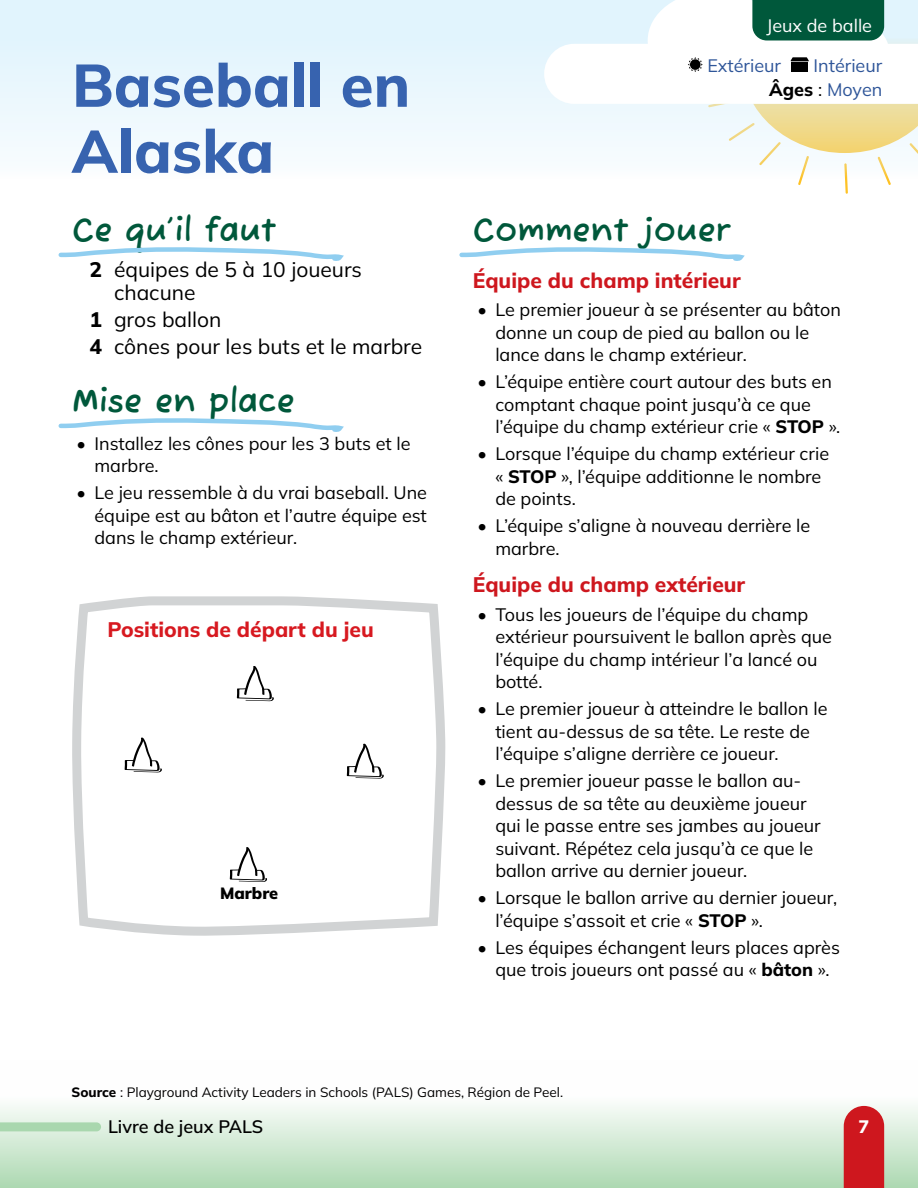
<style>
.page{position:relative;width:918px;height:1188px;background:#fff}
.page>*{position:absolute;margin:0;border:0;box-sizing:border-box;transform-origin:0 0}
.t1{font:800 60px "Mulish";color:#3763af}
.t2{font:700 33px "Fuzzy Bubbles";color:#00583b}
.p_Whats_needed_list{font:21px/22.5px "Mulish";color:#000}
.t3{font:800 21px "Mulish";color:#ce171e}
.t4{font:800 21px "Mulish";color:#d71920}
.t5{font:18px/22.5px "Mulish";color:#000}
.t6{font:18px "Mulish";color:#2f5699}
.t7{font:600 18px "Mulish";color:#000}
.t8{font:18px "Mulish";color:#fff}
.t9{font:800 18px "Mulish";color:#fff}
.t10{font:200 16.2px "Mulish";color:#000}
.p_Source_footnote{font:13.5px "Mulish";color:#000}
.s1{font-weight:800}
.s2{font-weight:800;color:#000}
.s3{color:#000}
</style>
<div class="page">
<div style="left:0;top:1061px;width:918px;height:127px;background:linear-gradient(to bottom,#fff,#b2dbb7)"></div>
<div style="left:844px;top:1106px;width:40px;height:82px;background:#ce171e"></div>
<svg style="left:0;top:1122px;width:101px;height:9px"></svg>
<div style="left:0;top:0;width:918px;height:179px;background:linear-gradient(to bottom,#ddf2fd,#f9fcfe)"></div>
<svg style="left:72px;top:596px;width:374px;height:340px"></svg>
<svg style="left:230px;top:847px;width:38px;height:35px"></svg>
<svg style="left:347px;top:744px;width:38px;height:35px"></svg>
<svg style="left:237px;top:666px;width:38px;height:35px"></svg>
<svg style="left:125px;top:738px;width:38px;height:35px"></svg>
<svg style="left:544px;top:0;width:374px;height:194px"></svg>
<svg style="left:58px;top:247px;width:286px;height:14px"></svg>
<svg style="left:58px;top:418px;width:286px;height:14px"></svg>
<svg style="left:459px;top:247px;width:286px;height:14px"></svg>
<h2 class="t1" style="left:72px;top:45px;width:340px">Baseball en</h2>
<h2 class="t1" style="left:72px;top:111px;width:204px">Alaska</h2>
<h3 class="t2" style="left:72px;top:202px;width:206px">Ce qu’il faut</h3>
<p class="p_Whats_needed_list" style="left:114px;top:258px;width:249px;text-indent:-25px"><span class="s1">2</span> équipes de 5 à 10 joueurs chacune</p>
<p class="p_Whats_needed_list" style="left:89px;top:307px;width:134px"><span class="s1">1</span> gros ballon</p>
<p class="p_Whats_needed_list" style="left:89px;top:334px;width:334px"><span class="s1">4</span> cônes pour les buts et le marbre</p>
<h3 class="t2" style="left:72px;top:373px;width:225px">Mise en place</h3>
<p class="t5" style="left:94px;top:432px;width:318px;text-indent:-18px">• Installez les cônes pour les 3 buts et le marbre.</p>
<p class="t5" style="left:94px;top:481px;width:334px;text-align:justify;text-indent:-18px">• Le jeu ressemble à du vrai baseball. Une équipe est au bâton et l’autre équipe est dans le champ extérieur.</p>
<p class="t4" style="left:107px;top:615px;width:268px">Positions de départ du jeu</p>
<p class="t10" style="left:220px;top:882px;width:60px">Marbre</p>
<p class="t8" style="left:766px;top:13px;width:107px">Jeux de balle</p>
<p class="t6" style="left:707px;top:53px;width:75px">Extérieur</p>
<p class="t6" style="left:814px;top:53px;width:70px">Intérieur</p>
<p class="t6" style="left:769px;top:77px;width:115px"><span class="s2">Âges</span> <span class="s3">:</span> Moyen</p>
<h3 class="t2" style="left:473px;top:202px;width:258px">Comment jouer</h3>
<h4 class="t3" style="left:473px;top:266px;width:269px">Équipe du champ intérieur</h4>
<p class="t5" style="left:495px;top:298px;width:347px;text-indent:-18px">• Le premier joueur à se présenter au bâton donne un coup de pied au ballon ou le lance dans le champ extérieur.</p>
<p class="t5" style="left:495px;top:370px;width:347px;text-indent:-18px">• L’équipe entière court autour des buts en comptant chaque point jusqu’à ce que l’équipe du champ extérieur crie « <span class="s1">STOP</span> ».</p>
<p class="t5" style="left:495px;top:442px;width:335px;text-indent:-18px">• Lorsque l’équipe du champ extérieur crie « <span class="s1">STOP</span> », l’équipe additionne le nombre de points.</p>
<p class="t5" style="left:495px;top:514px;width:316px;text-indent:-18px">• L’équipe s’aligne à nouveau derrière le marbre.</p>
<h4 class="t3" style="left:473px;top:570px;width:274px">Équipe du champ extérieur</h4>
<p class="t5" style="left:495px;top:603px;width:338px;text-indent:-18px">• Tous les joueurs de l’équipe du champ extérieur poursuivent le ballon après que l’équipe du champ intérieur l’a lancé ou botté.</p>
<p class="t5" style="left:495px;top:697px;width:334px;text-indent:-18px">• Le premier joueur à atteindre le ballon le tient au-dessus de sa tête. Le reste de l’équipe s’aligne derrière ce joueur.</p>
<p class="t5" style="left:495px;top:769px;width:327px;text-indent:-18px">• Le premier joueur passe le ballon au&shy;dessus de sa tête au deuxième joueur qui le passe entre ses jambes au joueur suivant. Répétez cela jusqu’à ce que le ballon arrive au dernier joueur.</p>
<p class="t5" style="left:495px;top:886px;width:343px;text-indent:-18px">• Lorsque le ballon arrive au dernier joueur, l’équipe s’assoit et crie « <span class="s1">STOP</span> ».</p>
<p class="t5" style="left:477px;top:936px;width:364px;text-align:center">• Les équipes échangent leurs places après que trois joueurs ont passé au « <span class="s1">bâton</span> ».</p>
<p class="p_Source_footnote" style="left:71px;top:1083px;width:493px"><span class="s1">Source</span> : Playground Activity Leaders in Schools (PALS) Games, Région de Peel.</p>
<p class="t7" style="left:108px;top:1114px;width:157px">Livre de jeux PALS</p>
<p class="t9" style="left:859px;top:1114px;width:12px">7</p>
</div>
